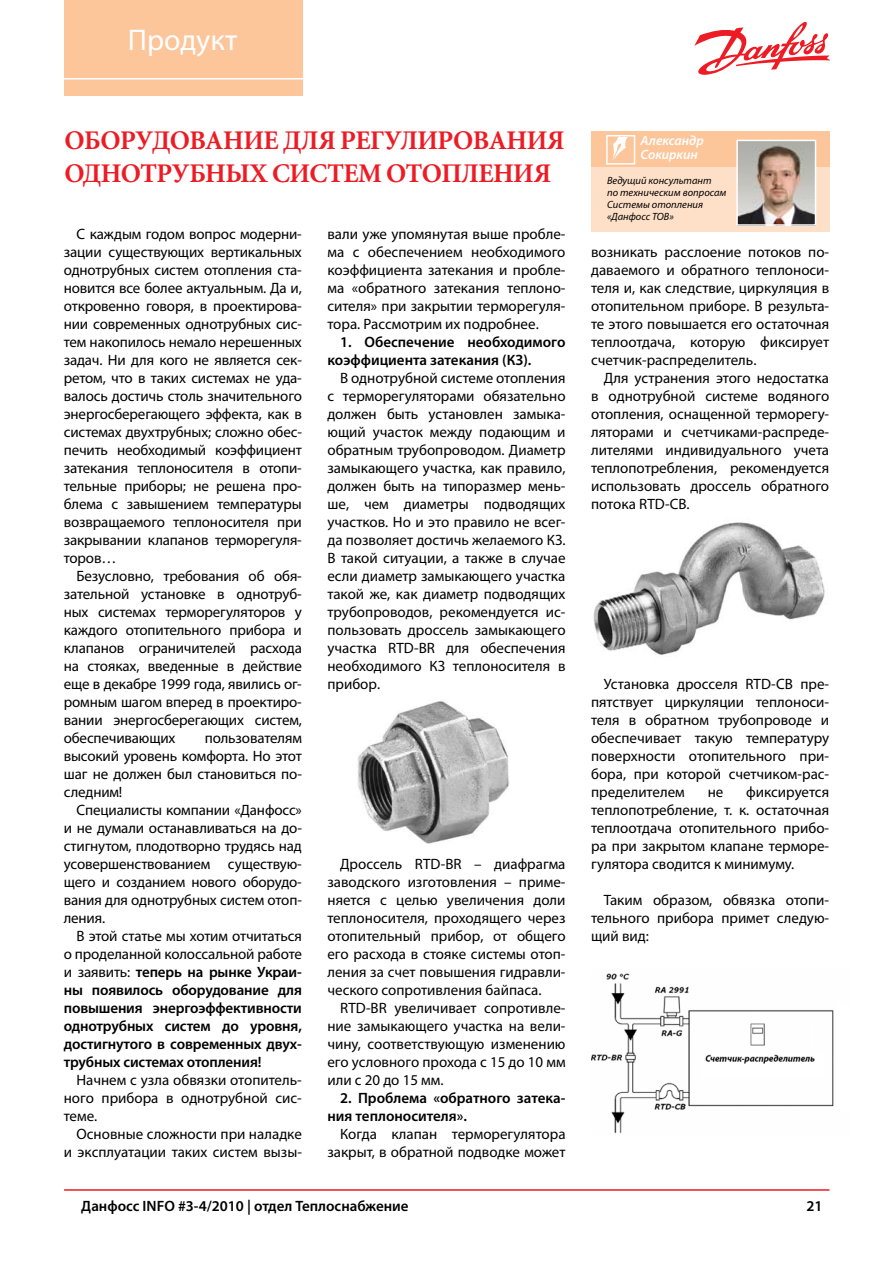
<style>
.page{position:relative;width:893px;height:1263px;background:#fff}
.page>*{position:absolute;margin:0;border:0;box-sizing:border-box;transform-origin:0 0}
.t1{font:30px "Myriad Pro";color:#fff}
.t2{font:700 27px/33px "Minion Cyr";letter-spacing:-.02em;color:#ed1c24}
.t3{font:15px/18px "Myriad Pro";color:#000;text-align:justify}
.t4{font:600 15px/18px "Myriad Pro";color:#000}
.t5{font:italic 600 13.5px/13.5px "Myriad Pro";color:#fff}
.t6{font:italic 10.5px/12px "Myriad Pro";color:#000}
.s1{font-weight:400}
</style>
<div class="page">
<hr style="left:64px;top:1189px;width:765px;height:2px;background:#ed1c24">
<svg style="left:694px;top:22px;width:135px;height:53px"></svg>
<div style="left:64px;top:0;width:238px;height:95px;background:#fcc59a"></div>
<hr style="left:56px;top:78px;width:256px;height:2px;background:#fff">
<img style="left:357px;top:701px;width:152px;height:142px">
<img style="left:593px;top:522px;width:232px;height:133px">
<img style="left:591px;top:973px;width:243px;height:161px">
<div style="left:592px;top:161px;width:238px;height:71px;background:#fee0c8"></div>
<div style="left:592px;top:131px;width:238px;height:35px;background:#fcc59a"></div>
<svg style="left:612px;top:138px;width:15px;height:22px"></svg>
<div style="left:606px;top:135px;width:29px;height:30px;border:2px solid #fff"></div>
<img style="left:739px;top:143px;width:74px;height:80px">
<div style="left:736px;top:140px;width:80px;height:86px;border:2px solid #fff"></div>
<h1 class="t1" style="left:128px;top:22px;width:111px">Продукт</h1>
<h2 class="t2" style="left:64px;top:123px;width:502px">Оборудование для регулирования однотрубных систем отопления</h2>
<p class="t3" style="left:64px;top:224px;width:240px;text-indent:13px">С каждым годом вопрос модерни&shy;зации существующих вертикальных однотрубных систем отопления ста&shy;новится все более актуальным. Да и, откровенно говоря, в проектирова&shy;нии современных однотрубных сис&shy;тем накопилось немало нерешенных задач. Ни для кого не является сек&shy;ретом, что в таких системах не уда&shy;валось достичь столь значительного энергосберегающего эффекта, как в системах двухтрубных; сложно обес&shy;печить необходимый коэффициент затекания теплоносителя в отопи&shy;тельные приборы; не решена про&shy;блема с завышением температуры возвращаемого теплоносителя при закрывании клапанов терморегуля&shy;торов…</p>
<p class="t3" style="left:64px;top:566px;width:240px;text-indent:13px">Безусловно, требования об обя&shy;зательной установке в однотруб&shy;ных системах терморегуляторов у каждого отопительного прибора и клапанов ограничителей расхода на стояках, введенные в действие еще в декабре 1999 года, явились ог&shy;ромным шагом вперед в проектиро&shy;вании энергосберегающих систем, обеспечивающих</p>
<p class="t3" style="left:64px;top:728px;width:240px;text-indent:141px">пользователям высокий уровень комфорта. Но этот шаг не должен был становиться по&shy;следним!</p>
<p class="t3" style="left:64px;top:800px;width:240px;text-indent:13px">Специалисты компании «Данфосс» и не думали останавливаться на до&shy;стигнутом, плодотворно трудясь над усовершенствованием существую&shy;щего и созданием нового оборудо&shy;вания для однотрубных систем отоп&shy;ления.</p>
<p class="t4" style="left:64px;top:926px;width:240px;text-align:justify;text-indent:13px"><span class="s1">В этой статье мы хотим отчитаться о проделанной колоссальной работе и заявить:</span> теперь на рынке Украи&shy;ны появилось оборудование для повышения энергоэффективности однотрубных систем до уровня, достигнутого в современных двух&shy;трубных системах отопления!</p>
<p class="t3" style="left:64px;top:1070px;width:240px;text-indent:13px">Начнeм с узла обвязки отопитель&shy;ного прибора в однотрубной сис&shy;теме.</p>
<p class="t3" style="left:64px;top:1124px;width:240px;text-align:right">Основные сложности при наладке<br>и эксплуатации таких систем вызы-</p>
<p class="t3" style="left:327px;top:224px;width:240px">вали уже упомянутая выше пробле&shy;ма с обеспечением необходимого коэффициента затекания и пробле&shy;ма «обратного затекания теплоно&shy;сителя» при закрытии терморегуля&shy;тора. Рассмотрим их подробнее.</p>
<p class="t4" style="left:327px;top:332px;width:240px;text-indent:13px">1. Обеспечение необходимого коэффициента затекания (КЗ).</p>
<p class="t3" style="left:327px;top:368px;width:240px;text-indent:13px">В однотрубной системе отопления с терморегуляторами обязательно должен быть установлен замыка&shy;ющий участок между подающим и обратным трубопроводом. Диаметр замыкающего участка, как правило, должен быть на типоразмер мень&shy;ше, чем диаметры подводящих участков. Но и это правило не всег&shy;да позволяет достичь желаемого КЗ.<br>В такой ситуации, а также в случае если диаметр замыкающего участка такой же, как диаметр подводящих трубопроводов, рекомендуется ис&shy;пользовать дроссель замыкающего участка RTD-BR для обеспечения необходимого КЗ теплоносителя в прибор.</p>
<p class="t3" style="left:327px;top:854px;width:240px;text-indent:13px">Дроссель RTD-BR – диафрагма заводского изготовления – приме&shy;няется с целью увеличения доли теплоносителя, проходящего через отопительный прибор, от общего его расхода в стояке системы отоп&shy;ления за счет повышения гидравли&shy;ческого сопротивления байпаса.</p>
<p class="t3" style="left:327px;top:998px;width:240px;text-indent:13px">RTD-BR увеличивает сопротивле&shy;ние замыкающего участка на вели&shy;чину, соответствующую изменению его условного прохода с 15 до 10 мм или с 20 до 15 мм.</p>
<p class="t4" style="left:327px;top:1088px;width:240px;text-indent:13px">2. Проблема «обратного затека&shy;ния теплоносителя».</p>
<p class="t3" style="left:327px;top:1124px;width:240px;text-align:right">Когда клапан терморегулятора закрыт, в обратной подводке может</p>
<p class="t5" style="left:640px;top:134px;width:65px">Александр<br>Сокиркин</p>
<p class="t6" style="left:607px;top:174px;width:121px">Ведущий консультант<br>по техническим вопросам<br>Системы отопления «Данфосс ТОВ»</p>
<p class="t3" style="left:591px;top:242px;width:240px">возникать расслоение потоков по&shy;даваемого и обратного теплоноси&shy;теля и, как следствие, циркуляция в отопительном приборе. В результа&shy;те этого повышается его остаточная теплоотдача, которую фиксирует счетчик-распределитель.</p>
<p class="t3" style="left:591px;top:368px;width:240px;text-indent:13px">Для устранения этого недостатка в однотрубной системе водяного отопления, оснащенной терморегу&shy;ляторами и счетчиками-распреде&shy;лителями индивидуального учета теплопотребления, рекомендуется использовать дроссель обратного потока RTD-CB.</p>
<p class="t3" style="left:591px;top:674px;width:240px;text-indent:13px">Установка дросселя RTD-CB пре&shy;пятствует циркуляции теплоноси&shy;теля в обратном трубопроводе и обеспечивает такую температуру поверхности отопительного при&shy;бора, при которой счетчиком-рас&shy;пределителем</p>
<p class="t3" style="left:591px;top:782px;width:240px;text-indent:155px">фиксируется теплопотребление, т. к. остаточная теплоотдача отопительного прибо&shy;ра при закрытом клапане терморе&shy;гулятора сводится к минимуму.</p>
<p class="t3" style="left:591px;top:890px;width:240px;text-indent:13px">Таким образом, обвязка отопи&shy;тельного прибора примет следую&shy;щий вид:</p>
<p class="t3" style="left:708px;top:782px;width:17px">не</p>
<p class="t4" style="left:81px;top:1196px;width:329px">Данфосс INFO #3-4/2010 | отдел Теплоснабжение</p>
<p class="t4" style="left:806px;top:1196px;width:18px">21</p>
</div>
